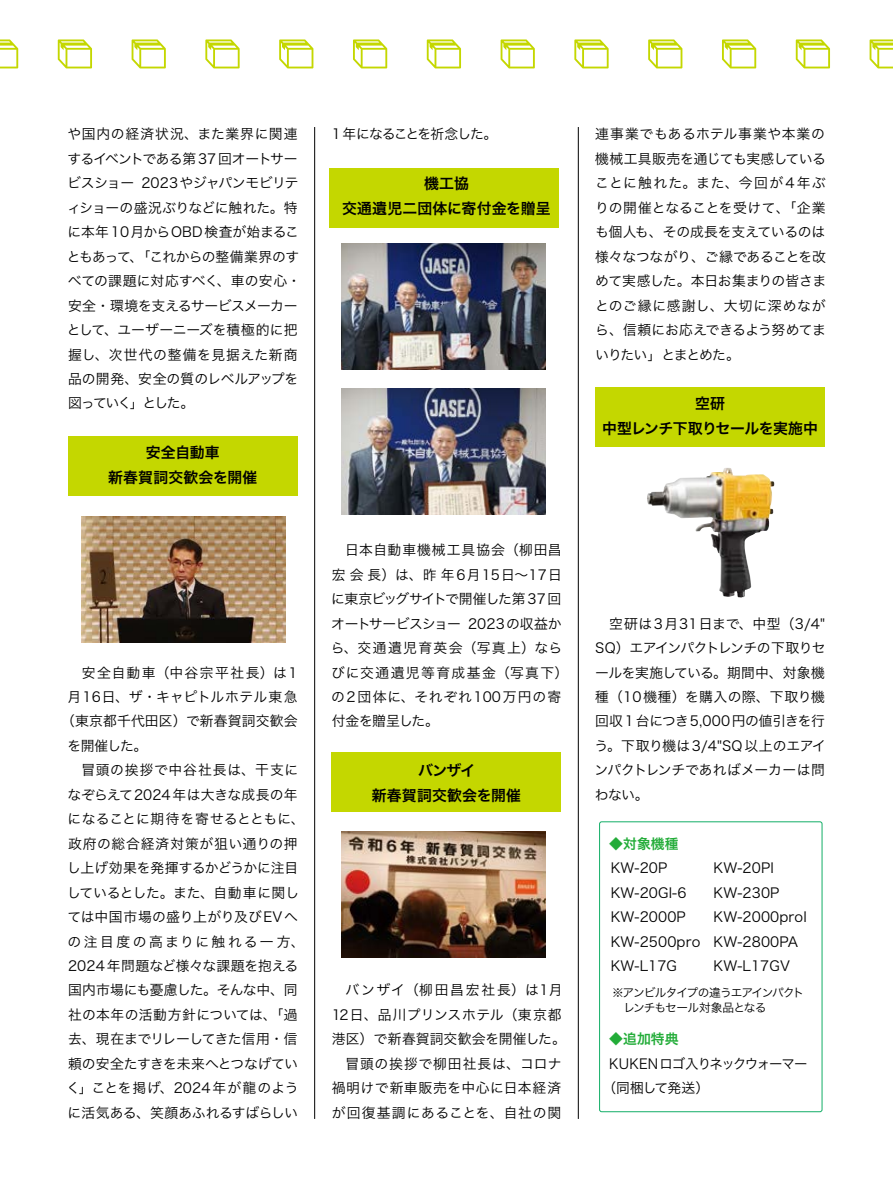
<style>
.page{position:relative;width:893px;height:1191px;background:#fff}
.page>*{position:absolute;margin:0;border:0;box-sizing:border-box;transform-origin:0 0}
.t1{font:14.85px/24.5px "Hira Kaku Pro W6";letter-spacing:.01em;color:#000;text-align:center}
.t2{font:14.85px/24.5px "Hira Kaku Pro W6";letter-spacing:-.025em;color:#000;text-align:center}
.t3{font:13.8px/24.5px "Hira Kaku Pro W3";letter-spacing:.01em;color:#000}
.t4{font:13.8px/24.5px "Hira Kaku Pro W3";letter-spacing:.05em;color:#000}
.t5{font:13.8px/24.5px "Hira Kaku Pro W3";letter-spacing:.04em;color:#000}
.t6{font:13.8px "Hira Kaku Pro W3";letter-spacing:-.02em;color:#000}
.t7{font:13.8px/24.5px "Hira Kaku Pro W3";letter-spacing:-.065em;color:#000}
.t8{font:13.8px "Hira Kaku Pro W3";letter-spacing:.035em;color:#000}
.t9{font:13.8px "Hira Kaku Pro W3";letter-spacing:-.01em;color:#000}
.t10{font:13.8px "Hira Kaku Pro W3";letter-spacing:-.03em;color:#000}
.t11{font:13.8px "Hira Kaku Pro W3";letter-spacing:-.035em;color:#000}
.t12{font:13.8px "Hira Kaku Pro W3";letter-spacing:.105em;color:#000}
.t13{font:13.8px "Hira Kaku Pro W3";letter-spacing:.055em;color:#000}
.t14{font:13.8px "Hira Kaku Pro W3";letter-spacing:.045em;color:#000}
.t15{font:13.8px "Hira Kaku Pro W3";letter-spacing:.17em;color:#000}
.t16{font:13.8px "Hira Kaku Pro W3";letter-spacing:-.07em;color:#000}
.t17{font:13.8px "Hira Kaku Pro W6";letter-spacing:.01em;color:#22ac38}
.t18{font:11.7px/14.9px "Hira Kaku Pro W3";letter-spacing:-.08em;color:#000}
</style>
<div class="page">
<svg style="left:0;top:39px;width:18px;height:29px"></svg>
<svg style="left:58px;top:39px;width:34px;height:29px"></svg>
<svg style="left:132px;top:39px;width:34px;height:29px"></svg>
<svg style="left:205px;top:39px;width:35px;height:29px"></svg>
<svg style="left:279px;top:39px;width:34px;height:29px"></svg>
<svg style="left:353px;top:39px;width:34px;height:29px"></svg>
<svg style="left:427px;top:39px;width:34px;height:29px"></svg>
<svg style="left:501px;top:39px;width:34px;height:29px"></svg>
<svg style="left:574px;top:39px;width:35px;height:29px"></svg>
<svg style="left:648px;top:39px;width:34px;height:29px"></svg>
<svg style="left:722px;top:39px;width:34px;height:29px"></svg>
<svg style="left:796px;top:39px;width:34px;height:29px"></svg>
<svg style="left:870px;top:39px;width:23px;height:29px"></svg>
<div style="left:595px;top:387px;width:230px;height:59px;background:#c4d700"></div>
<div style="left:332px;top:752px;width:229px;height:59px;background:#c4d700"></div>
<img style="left:82px;top:516px;width:204px;height:126px">
<img style="left:647px;top:468px;width:104px;height:129px">
<div style="left:68px;top:436px;width:230px;height:59px;background:#c4d700"></div>
<div style="left:329px;top:168px;width:230px;height:59px;background:#c4d700"></div>
<img style="left:342px;top:243px;width:204px;height:126px">
<img style="left:342px;top:389px;width:204px;height:126px">
<img style="left:342px;top:831px;width:204px;height:126px">
<hr style="left:314px;top:127px;width:1px;height:992px;background:#000">
<hr style="left:578px;top:127px;width:1px;height:992px;background:#000">
<div style="left:599px;top:821px;width:223px;height:291px;border:1px solid #13ae67;border-radius:2px"></div>
<p class="t3" style="left:67px;top:121px;width:236px">や国内の経済状況、また業界に関連するイベントである第 37 回オートサービスショー 2023やジャパンモビリティショーの盛況ぶりなどに触れた。特に本年10月からOBD検査が始まることもあって、「これからの整備業界のすべての課題に対応すべく、車の安心・安全・環境を支えるサービスメーカーとして、ユーザーニーズを積極的に把握し、次世代の整備を見据えた新商品の開発、安全の質のレベルアップを図っていく」とした。</p>
<p class="t1" style="left:108px;top:440px;width:151px">安全自動車<br>新春賀詞交歓会を開催</p>
<p class="t12" style="left:68px;top:660px;width:231px">　安全自動車（中谷宗平社長）は1</p>
<p class="t8" style="left:68px;top:684px;width:232px">月16日、ザ・キャピトルホテル東急</p>
<p class="t3" style="left:61px;top:708px;width:238px">（東京都千代田区）で新春賀詞交歓会</p>
<p class="t3" style="left:67px;top:732px;width:81px">を開催した。</p>
<p class="t13" style="left:68px;top:758px;width:232px">　冒頭の挨拶で中谷社長は、干支に</p>
<p class="t3" style="left:68px;top:781px;width:231px">なぞらえて2024年は大きな成長の年</p>
<p class="t3" style="left:68px;top:806px;width:238px">になることに期待を寄せるとともに、</p>
<p class="t14" style="left:68px;top:831px;width:231px">政府の総合経済対策が狙い通りの押</p>
<p class="t9" style="left:67px;top:855px;width:233px">し上げ効果を発揮するかどうかに注目</p>
<p class="t3" style="left:67px;top:879px;width:234px">しているとした。また、自動車に関し</p>
<p class="t3" style="left:67px;top:903px;width:232px">ては中国市場の盛り上がり及びEVへ</p>
<p class="t15" style="left:68px;top:929px;width:238px">の注目度の高まりに触れる一方、</p>
<p class="t3" style="left:68px;top:952px;width:232px">2024年問題など様々な課題を抱える</p>
<p class="t10" style="left:68px;top:978px;width:231px">国内市場にも憂慮した。そんな中、同</p>
<p class="t3" style="left:68px;top:1001px;width:231px">社の本年の活動方針については、「過</p>
<p class="t11" style="left:68px;top:1026px;width:231px">去、現在までリレーしてきた信用・信</p>
<p class="t6" style="left:68px;top:1051px;width:232px">頼の安全たすきを未来へとつなげてい</p>
<p class="t3" style="left:67px;top:1074px;width:234px">く」ことを掲げ、2024年が龍のよう</p>
<p class="t6" style="left:68px;top:1100px;width:232px">に活気ある、笑顔あふれるすばらしい</p>
<p class="t16" style="left:332px;top:122px;width:167px">1 年になることを祈念した。</p>
<p class="t1" style="left:342px;top:171px;width:210px">機工協<br>交通遺児二団体に寄付金を贈呈</p>
<p class="t4" style="left:331px;top:537px;width:239px">　日本自動車機械工具協会（柳田昌宏会長）は、昨年6月15日～17日に東京ビッグサイトで開催した第 37 回オートサービスショー 2023の収益から、交通遺児育英会（写真上）ならびに交通遺児等育成基金（写真下）の2団体に、それぞれ100万円の寄付金を贈呈した。</p>
<p class="t1" style="left:372px;top:758px;width:151px">バンザイ<br>新春賀詞交歓会を開催</p>
<p class="t5" style="left:332px;top:977px;width:236px">　バンザイ（柳田昌宏社長）は1月<br>12日、品川プリンスホテル（東京都港区）で新春賀詞交歓会を開催した。　冒頭の挨拶で柳田社長は、コロナ禍明けで新車販売を中心に日本経済が回復基調にあることを、自社の関</p>
<p class="t3" style="left:595px;top:121px;width:232px;text-align:justify">連事業でもあるホテル事業や本業の機械工具販売を通じても実感していることに触れた。また、今回が4年ぶりの開催となることを受けて、「企業も個人も、その成長を支えているのは様々なつながり、ご縁であることを改めて実感した。本日お集まりの皆さまとのご縁に感謝し、大切に深めながら、信頼にお応えできるよう努めてまいりたい」とまとめた。</p>
<p class="t2" style="left:602px;top:391px;width:217px">空研<br>中型レンチ下取りセールを実施中</p>
<p class="t3" style="left:594px;top:610px;width:233px;text-align:justify">　空研は3月31日まで、中型（3/4" SQ）エアインパクトレンチの下取りセールを実施している。期間中、対象機種（10機種）を購入の際、下取り機回収1台につき5,000円の値引きを行う。下取り機は3/4"SQ以上のエアインパクトレンチであればメーカーは問わない。</p>
<p class="t17" style="left:595px;top:831px;width:85px">　◆対象機種</p>
<p class="t3" style="left:611px;top:854px;width:58px">KW-20P</p>
<p class="t3" style="left:714px;top:854px;width:62px">KW-20PI</p>
<p class="t3" style="left:611px;top:879px;width:77px">KW-20GI-6</p>
<p class="t3" style="left:714px;top:879px;width:67px">KW-230P</p>
<p class="t3" style="left:611px;top:903px;width:77px">KW-2000P</p>
<p class="t3" style="left:611px;top:903px;width:198px;text-indent:103px">KW-2000proI<br>KW-2500pro KW-2800PA<br>KW-L17G</p>
<p class="t3" style="left:714px;top:952px;width:78px">KW-L17GV</p>
<p class="t18" style="left:612px;top:984px;width:194px">※アンビルタイプの違うエアインパクト　レンチもセール対象品となる</p>
<p class="t17" style="left:595px;top:1026px;width:85px">　◆追加特典</p>
<p class="t7" style="left:595px;top:1050px;width:214px;text-indent:14px">KUKEN ロゴ入りネックウォーマー　（同梱して発送）</p>
</div>
